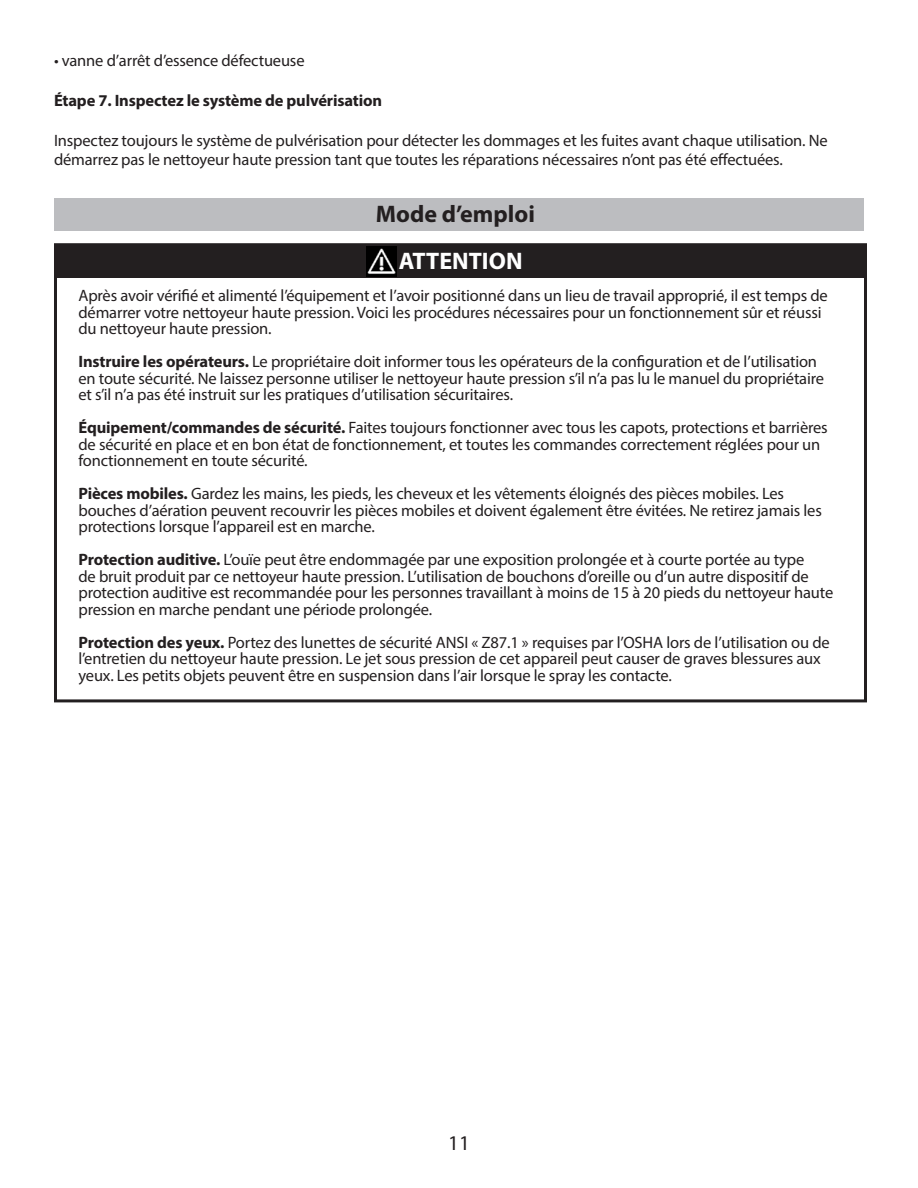
<style>
.page{position:relative;width:918px;height:1188px;background:#fff}
.page>*{position:absolute;margin:0;border:0;box-sizing:border-box;transform-origin:0 0}
.t1{font:700 24px "Myriad Pro";color:#231f20}
.t2{font:700 24px "Myriad Pro";color:#fff}
.t3{font:21px "Myriad Pro";color:#231f20}
.t4{font:16.5px/16.5px "Myriad Pro";letter-spacing:-.01em;color:#231f20}
.t5{font:700 16.5px "Myriad Pro";letter-spacing:-.01em;color:#231f20}
.s1{font-weight:700}
</style>
<div class="page">
<div style="left:54px;top:198px;width:810px;height:33px;background:#bcbdc0"></div>
<div style="left:54px;top:243px;width:813px;height:459px;border:3px solid #231f20"></div>
<div style="left:56px;top:245px;width:810px;height:32px;background:#231f20"></div>
<img style="left:366px;top:246px;width:31px;height:30px">
<p class="t4" style="left:54px;top:52px;width:252px">• vanne d’arrêt d’essence défectueuse</p>
<p class="t5" style="left:54px;top:90px;width:330px">Étape 7. Inspectez le système de pulvérisation</p>
<p class="t4" style="left:54px;top:130px;width:775px;line-height:19.8px">Inspectez toujours le système de pulvérisation pour détecter les dommages et les fuites avant chaque utilisation. Ne démarrez pas le nettoyeur haute pression tant que toutes les réparations nécessaires n’ont pas été effectuées.</p>
<p class="t1" style="left:376px;top:198px;width:161px">Mode d’emploi</p>
<p class="t2" style="left:399px;top:245px;width:125px">ATTENTION</p>
<p class="t4" style="left:78px;top:287px;width:751px">Après avoir vérifié et alimenté l’équipement et l’avoir positionné dans un lieu de travail approprié, il est temps de démarrer votre nettoyeur haute pression. Voici les procédures nécessaires pour un fonctionnement sûr et réussi du nettoyeur haute pression.</p>
<p class="t4" style="left:78px;top:353px;width:747px"><span class="s1">Instruire les opérateurs.</span> Le propriétaire doit informer tous les opérateurs de la configuration et de l’utilisation en toute sécurité. Ne laissez personne utiliser le nettoyeur haute pression s’il n’a pas lu le manuel du propriétaire et s’il n’a pas été instruit sur les pratiques d’utilisation sécuritaires.</p>
<p class="t4" style="left:78px;top:419px;width:751px"><span class="s1">Équipement/commandes de sécurité.</span> Faites toujours fonctionner avec tous les capots, protections et barrières de sécurité en place et en bon état de fonctionnement, et toutes les commandes correctement réglées pour un fonctionnement en toute sécurité.</p>
<p class="t4" style="left:78px;top:485px;width:745px"><span class="s1">Pièces mobiles.</span> Gardez les mains, les pieds, les cheveux et les vêtements éloignés des pièces mobiles. Les bouches d’aération peuvent recouvrir les pièces mobiles et doivent également être évitées. Ne retirez jamais les protections lorsque l’appareil est en marche.</p>
<p class="t4" style="left:78px;top:551px;width:756px"><span class="s1">Protection auditive.</span> L’ouïe peut être endommagée par une exposition prolongée et à courte portée au type<br>de bruit produit par ce nettoyeur haute pression. L’utilisation de bouchons d’oreille ou d’un autre dispositif de protection auditive est recommandée pour les personnes travaillant à moins de 15 à 20 pieds du nettoyeur haute pression en marche pendant une période prolongée.</p>
<p class="t4" style="left:78px;top:634px;width:753px"><span class="s1">Protection des yeux.</span> Portez des lunettes de sécurité ANSI « Z87.1 » requises par l’OSHA lors de l’utilisation ou de l’entretien du nettoyeur haute pression. Le jet sous pression de cet appareil peut causer de graves blessures aux yeux. Les petits objets peuvent être en suspension dans l’air lorsque le spray les contacte.</p>
<p class="t3" style="left:448px;top:1130px;width:23px">11</p>
</div>
